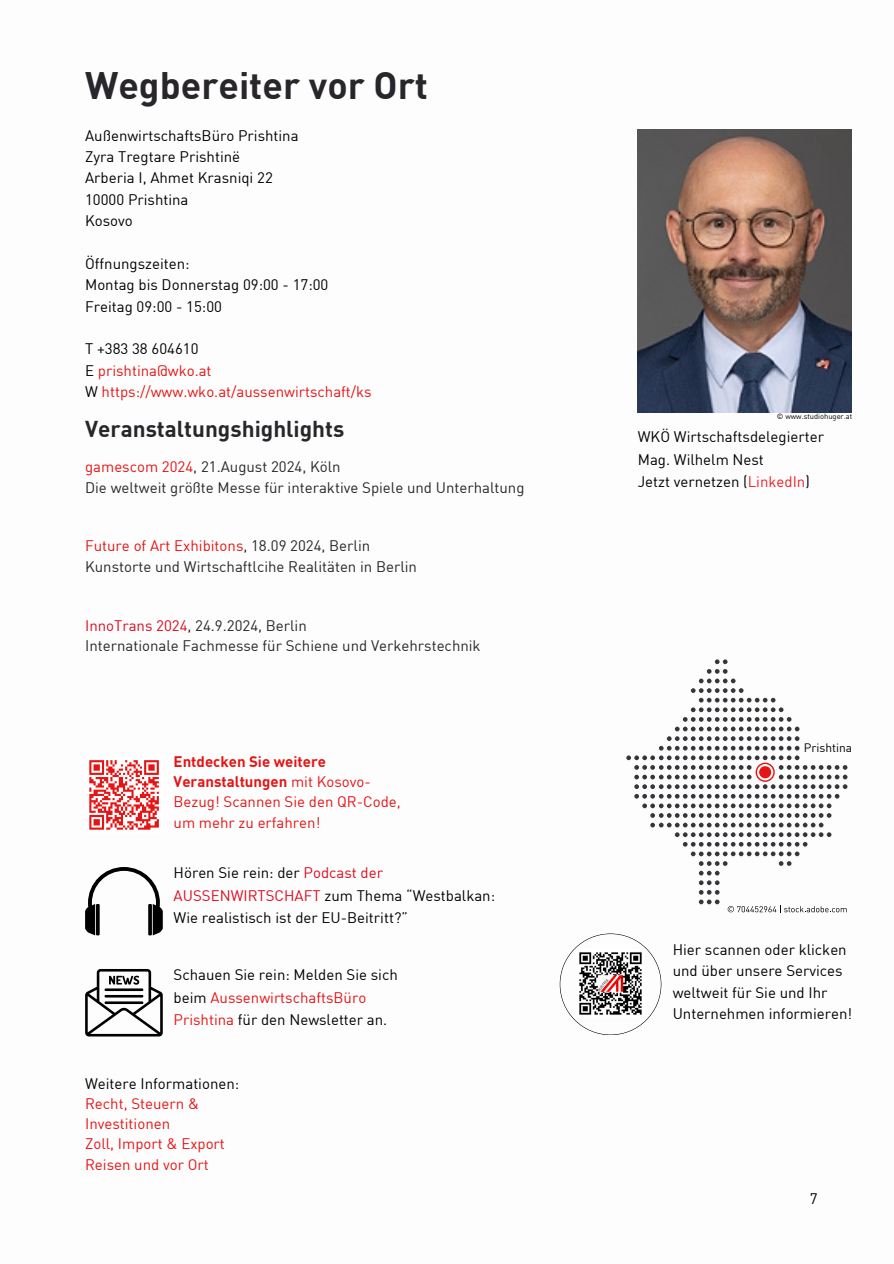
<style>
.page{position:relative;width:894px;height:1264px;background:#fff}
.page>*{position:absolute;margin:0;border:0;box-sizing:border-box;transform-origin:0 0}
.t1{font:700 37.5px "DIN Offc Pro";color:#28262a}
.t2{font:700 22.5px "DIN Offc Pro";color:#28262a}
.t3{font:15px/21.3px "DIN Offc Pro";color:#000}
.t4{font:15px/20.2px "DIN Offc Pro";color:#28262a}
.t5{font:15px/20.2px "DIN Offc Pro";color:#e61414}
.t6{font:12px "DIN Offc Pro";color:#000}
.t7{font:7.5px "DIN Offc Pro";color:#000}
.s1{color:#000}
.s2{color:#e61414}
.s3{color:#dd0a1e}
.s4{font-weight:700}
.s5{color:#e92127}
</style>
<div class="page">
<svg style="left:85px;top:867px;width:78px;height:68px"></svg>
<svg style="left:148px;top:904px;width:4px;height:31px"></svg>
<svg style="left:85px;top:969px;width:78px;height:67px"></svg>
<svg style="left:559px;top:933px;width:102px;height:101px"></svg>
<img style="left:576px;top:949px;width:68px;height:68px">
<img style="left:637px;top:129px;width:214px;height:284px">
<svg style="left:89px;top:760px;width:70px;height:70px"></svg>
<svg style="left:626px;top:659px;width:221px;height:253px"></svg>
<h3 class="t1" style="left:85px;top:70px;width:344px">Wegbereiter vor Ort</h3>
<h3 class="t3" style="left:85px;top:126px;width:215px">AußenwirtschaftsBüro Prishtina<br>Zyra Tregtare Prishtinë<br>Arberia I, Ahmet Krasniqi 22<br>10000 Prishtina<br>Kosovo</h3>
<h2 class="t3" style="left:85px;top:254px;width:245px">Öffnungszeiten:<br>Montag bis Donnerstag 09:00 - 17:00<br>Freitag 09:00 - 15:00</h2>
<h3 class="t5" style="left:85px;top:340px;width:288px;line-height:21.3px"><span class="s1">T +383 38 604610<br>E</span> prishtina@wko.at<br><span class="s1">W</span> https://www.wko.at/aussenwirtschaft/ks</h3>
<h3 class="t2" style="left:85px;top:419px;width:261px">Veranstaltungshighlights</h3>
<p class="t4" style="left:85px;top:458px;width:441px"><span class="s2">gamescom 2024</span>, 21.August 2024, Köln<br>Die weltweit größte Messe für interaktive Spiele und Unterhaltung</p>
<p class="t4" style="left:85px;top:537px;width:333px"><span class="s2">Future of Art Exhibitons</span>, 18.09 2024, Berlin<br>Kunstorte und Wirtschaftlcihe Realitäten in Berlin</p>
<h3 class="t4" style="left:85px;top:616px;width:397px"><span class="s3">InnoTrans 2024</span>, 24.9.2024, Berlin<br>Internationale Fachmesse für Schiene und Verkehrstechnik</h3>
<h3 class="t5" style="left:173px;top:752px;width:228px"><span class="s4">Entdecken Sie weitere<br>Veranstaltungen</span> mit Kosovo-<br>Bezug! Scannen Sie den QR-Code, um mehr zu erfahren!</h3>
<h3 class="t3" style="left:173px;top:863px;width:323px;line-height:22.5px">Hören Sie rein: der <span class="s3">Podcast der<br>AUSSENWIRTSCHAFT</span> zum Thema “Westbalkan:<br>Wie realistisch ist der EU-Beitritt?”</h3>
<p class="t3" style="left:173px;top:965px;width:226px;line-height:22.5px">Schauen Sie rein: Melden Sie sich beim <span class="s2">AussenwirtschaftsBüro<br>Prishtina</span> für den Newsletter an.</p>
<p class="t5" style="left:85px;top:1074px;width:156px"><span class="s1">Weitere Informationen:<br></span>Recht, Steuern &amp;<br>Investitionen<br>Zoll, Import &amp; Export<br>Reisen und vor Ort</p>
<h4 class="t7" style="left:776px;top:413px;width:77px">© www.studiohuger.at</h4>
<p class="t3" style="left:637px;top:427px;width:188px;line-height:22.5px">WKÖ Wirtschaftsdelegierter<br>Mag. Wilhelm Nest<br>Jetzt vernetzen (<span class="s5">LinkedIn</span>)</p>
<p class="t6" style="left:803px;top:743px;width:50px">Prishtina</p>
<h3 class="t3" style="left:672px;top:940px;width:181px">Hier scannen oder klicken und über unsere Services weltweit für Sie und Ihr<br>Unternehmen informieren!</h3>
<h3 class="t3" style="left:809px;top:1189px;width:9px">7</h3>
</div>
